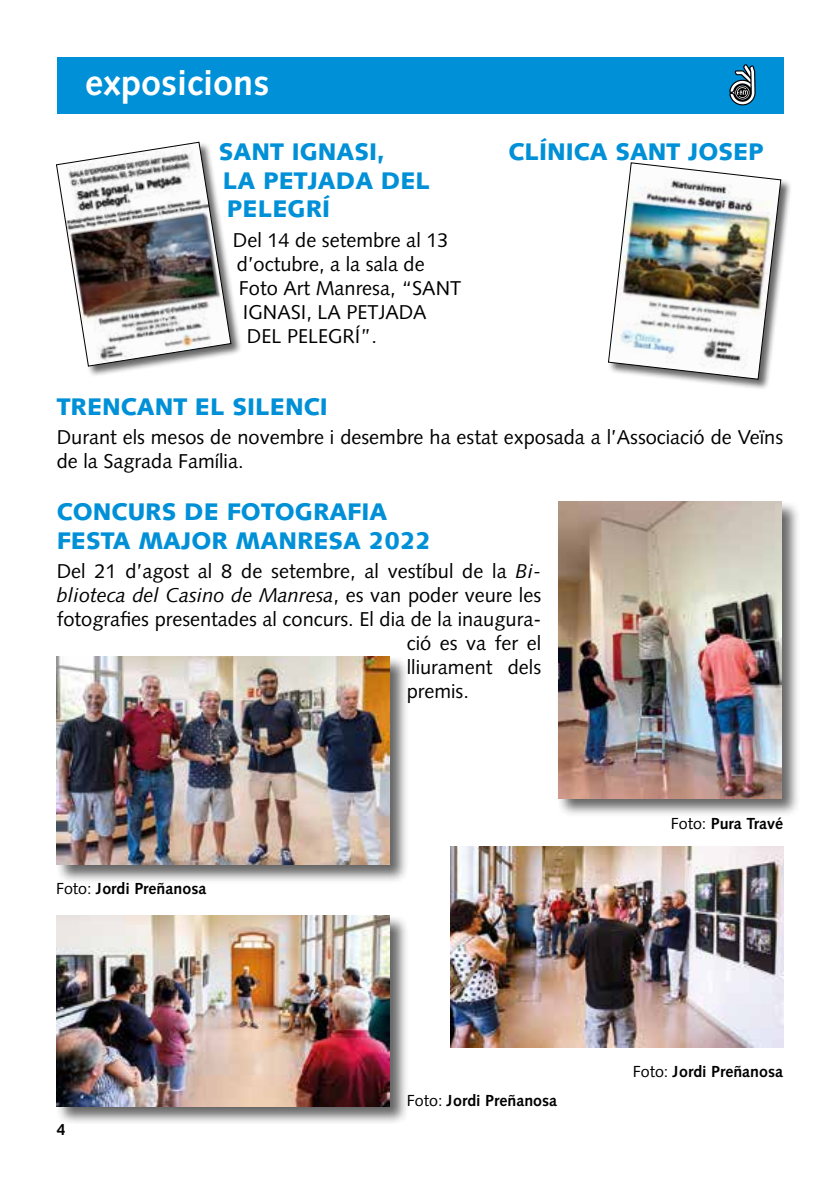
<style>
.page{position:relative;width:840px;height:1191px;background:#fff}
.page>*{position:absolute;margin:0;border:0;box-sizing:border-box;transform-origin:0 0}
.t1{font:700 36px "Syntax";color:#fff}
.t2{font:900 24px/28.8px "Syntax LT Std";color:#0090d7}
.t3{font:20px/24px "Syntax LT Std";color:#000}
.t4{font:italic 20px "Syntax LT Std";color:#000}
.t5{font:700 16px "Syntax LT Std";color:#000}
.t6{font:700 16px "Syntax";color:#000}
.s1{font-style:italic}
.s2{font-style:normal}
.s3{font-weight:400}
</style>
<div class="page">
<div style="left:57px;top:57px;width:725px;height:56px;background:#0090d7"></div>
<svg style="left:729px;top:64px;width:26px;height:41px"></svg>
<div style="left:56px;top:142px;width:186px;height:236px;background:#000;opacity:.6"></div>
<img style="left:56px;top:141px;width:176px;height:226px">
<div style="left:556px;top:500px;width:243px;height:318px;background:#000;opacity:.6"></div>
<img style="left:558px;top:502px;width:223px;height:296px">
<img style="left:450px;top:846px;width:332px;height:201px">
<div style="left:56px;top:915px;width:353px;height:210px;background:#000;opacity:.6"></div>
<img style="left:57px;top:916px;width:332px;height:190px">
<div style="left:56px;top:655px;width:353px;height:229px;background:#000;opacity:.6"></div>
<img style="left:57px;top:656px;width:332px;height:208px">
<div style="left:607px;top:162px;width:185px;height:229px;background:#000;opacity:.6"></div>
<img style="left:607px;top:162px;width:174px;height:218px">
<h1 class="t1" style="left:85px;top:62px;width:185px">exposicions</h1>
<p class="t2" style="left:219px;top:137px;width:213px">SANT IGNASI,<br>LA PETJADA DEL<br>PELEGRÍ</p>
<p class="t3" style="left:233px;top:228px;width:217px">Del 14 de setembre al 13</p>
<p class="t3" style="left:237px;top:252px;width:189px">d’octubre, a la sala de</p>
<p class="t3" style="left:239px;top:276px;width:224px">Foto Art Manresa, “SANT</p>
<p class="t3" style="left:243px;top:300px;width:185px">IGNASI, LA PETJADA</p>
<p class="t3" style="left:247px;top:324px;width:132px">DEL PELEGRÍ”.</p>
<p class="t2" style="left:508px;top:137px;width:257px">CLÍNICA SANT JOSEP</p>
<p class="t2" style="left:57px;top:392px;width:272px">TRENCANT EL SILENCI</p>
<p class="t3" style="left:57px;top:425px;width:727px">Durant els mesos de novembre i desembre ha estat exposada a l’Associació de Veïns de la Sagrada Família.</p>
<p class="t2" style="left:57px;top:497px;width:376px">CONCURS DE FOTOGRAFIA<br>FESTA MAJOR MANRESA 2022</p>
<p class="t3" style="left:57px;top:559px;width:485px">Del 21 d’agost al 8 de setembre, al vestíbul de la <span class="s1">Bi-</span></p>
<p class="t4" style="left:57px;top:584px;width:485px">blioteca del Casino de Manresa<span class="s2">, es van poder veure les</span></p>
<p class="t3" style="left:57px;top:607px;width:485px">fotografies presentades al concurs. El dia de la inaugura-</p>
<p class="t3" style="left:406px;top:631px;width:136px">ció es va fer el</p>
<p class="t3" style="left:406px;top:655px;width:136px">lliurament dels</p>
<p class="t3" style="left:406px;top:679px;width:64px">premis.</p>
<p class="t5" style="left:56px;top:879px;width:152px"><span class="s3">Foto:</span> Jordi Preñanosa</p>
<p class="t6" style="left:57px;top:1120px;width:10px">4</p>
<p class="t5" style="left:406px;top:1091px;width:152px"><span class="s3">Foto:</span> Jordi Preñanosa</p>
<p class="t5" style="left:670px;top:814px;width:114px"><span class="s3">Foto:</span> Pura Travé</p>
<p class="t5" style="left:632px;top:1061px;width:152px"><span class="s3">Foto:</span> Jordi Preñanosa</p>
</div>
